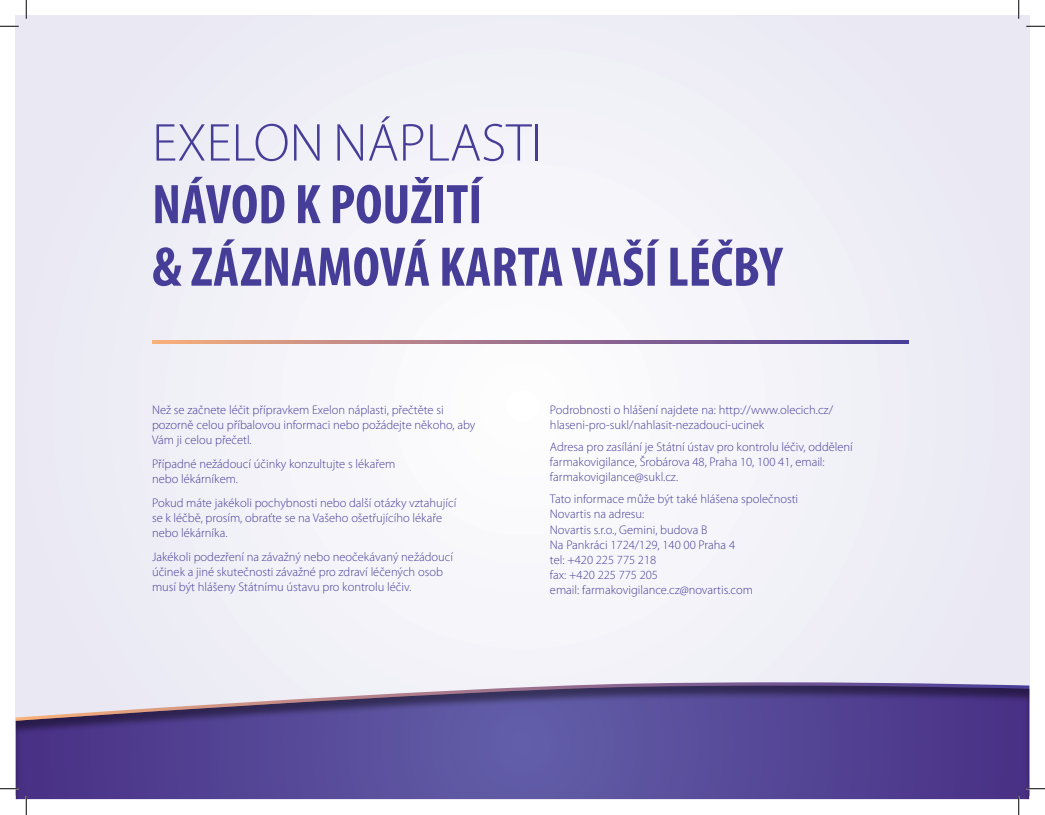
<style>
.page{position:relative;width:1045px;height:815px;background:#fff}
.page>*{position:absolute;margin:0;border:0;box-sizing:border-box;transform-origin:0 0}
.t1{font:700 condensed 56.25px/62.5px "Myriad Pro";color:#463d99}
.t2{font:300 53.75px "Myriad Pro";color:#463d99}
.t3{font:300 12.5px/15px "Myriad Pro";color:#463d99}
</style>
<div class="page">
<div style="left:16px;top:16px;width:1013px;height:779px;background:#f0f0f7"></div>
<svg style="left:152px;top:340px;width:757px;height:3px"></svg>
<div style="left:16px;top:683px;width:1013px;height:116px;background:#231f20;opacity:.5"></div>
<svg style="left:0;top:25px;width:19px;height:2px"></svg>
<svg style="left:1026px;top:25px;width:19px;height:2px"></svg>
<svg style="left:0;top:787px;width:19px;height:2px"></svg>
<svg style="left:1026px;top:787px;width:19px;height:2px"></svg>
<svg style="left:25px;top:0;width:2px;height:19px"></svg>
<svg style="left:25px;top:796px;width:2px;height:18px"></svg>
<svg style="left:1018px;top:0;width:1px;height:19px"></svg>
<svg style="left:1018px;top:796px;width:1px;height:18px"></svg>
<h2 class="t2" style="left:152px;top:110px;width:392px">EXELON NÁPLASTI</h2>
<h1 class="t1" style="left:152px;top:172px;width:632px">NÁVOD K POUŽITÍ<br>&amp; ZÁZNAMOVÁ KARTA VAŠÍ LÉČBY</h1>
<p class="t3" style="left:152px;top:402px;width:325px">Než se začnete léčit přípravkem Exelon náplasti, přečtěte si pozorně celou příbalovou informaci nebo požádejte někoho, aby<br>Vám ji celou přečetl.</p>
<p class="t3" style="left:152px;top:456px;width:245px">Případné nežádoucí účinky konzultujte s lékařem nebo lékárníkem.</p>
<p class="t3" style="left:152px;top:495px;width:306px">Pokud máte jakékoli pochybnosti nebo další otázky vztahující se k léčbě, prosím, obraťte se na Vašeho ošetřujícího lékaře nebo lékárníka.</p>
<p class="t3" style="left:152px;top:549px;width:302px">Jakékoli podezření na závažný nebo neočekávaný nežádoucí účinek a jiné skutečnosti závažné pro zdraví léčených osob musí být hlášeny Státnímu ústavu pro kontrolu léčiv.</p>
<p class="t3" style="left:550px;top:402px;width:284px">Podrobnosti o hlášení najdete na: http://www.olecich.cz/ hlaseni-pro-sukl/nahlasit-nezadouci-ucinek</p>
<p class="t3" style="left:550px;top:439px;width:304px">Adresa pro zasílání je Státní ústav pro kontrolu léčiv, oddělení farmakovigilance, Šrobárova 48, Praha 10, 100 41, email: farmakovigilance@sukl.cz.</p>
<p class="t3" style="left:550px;top:491px;width:250px">Tato informace může být také hlášena společnosti<br>Novartis na adresu:<br>Novartis s.r.o., Gemini, budova B<br>Na Pankráci 1724/129, 140 00 Praha 4<br>tel: +420 225 775 218<br>fax: +420 225 775 205<br>email: farmakovigilance.cz@novartis.com</p>
</div>
